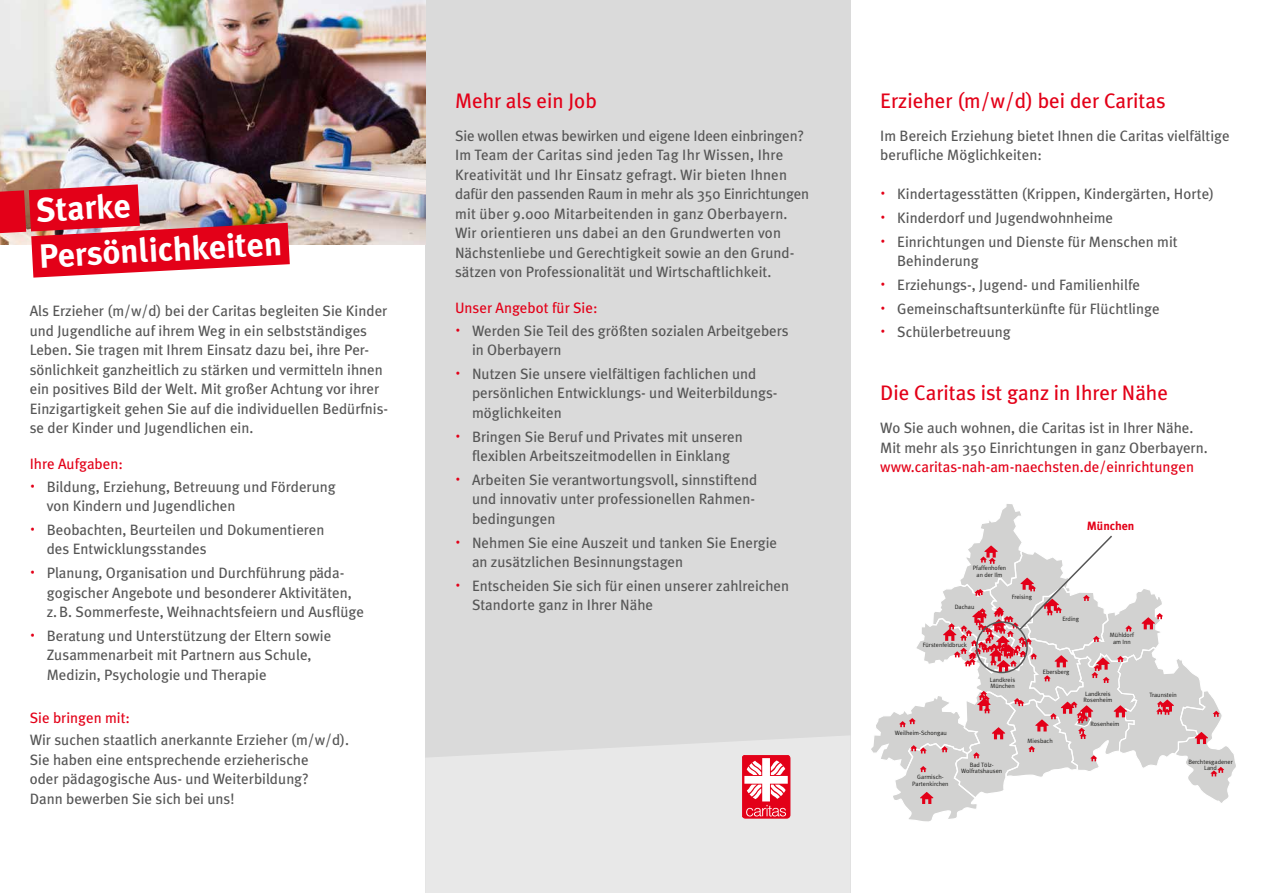
<style>
.page{position:relative;width:1263px;height:893px;background:#fff}
.page>*{position:absolute;margin:0;border:0;box-sizing:border-box;transform-origin:0 0}
.t1{font:700 33.75px "Meta Plus";color:#fff}
.t2{font:21px "Meta Plus";color:#e30018}
.t3{font:15px/19.5px "Meta Plus";color:#565656}
.t4{font:15px "Meta Plus";color:#e30018}
.t5{font:700 12px "Meta Plus";color:#e30018}
.t6{font:6.15px/6.1px "Meta Plus Normal";color:#1a1a18;text-align:center}
.s1{color:#e30018}
.s2{font-size:21px;color:#e30018}
</style>
<div class="page">
<div style="left:425px;top:0;width:425px;height:893px;background:#dadada"></div>
<img style="left:0;top:0;width:425px;height:245px">
<svg style="left:425px;top:736px;width:425px;height:157px;fill:#e8e8e8"></svg>
<img style="left:0;top:184px;width:290px;height:94px">
<svg style="left:871px;top:504px;width:365px;height:318px"></svg>
<div style="left:976px;top:621px;width:52px;height:52px;border:2px solid #565656;border-radius:50%"></div>
<div style="left:742px;top:755px;width:48px;height:63px;border:1px solid #e30018;border-radius:3px"></div>
<svg style="left:744px;top:758px;width:44px;height:58px;background:#ef7783"></svg>
<h1 class="t1" style="left:35px;top:191px;width:96px;rotate:-3deg">Starke</h1>
<h1 class="t1" style="left:38px;top:236px;width:245px;rotate:-3deg">Persönlichkeiten</h1>
<p class="t3" style="left:30px;top:301px;width:360px">Als Erzieher (m/w/d) bei der Caritas begleiten Sie Kinder und Jugendliche auf ihrem Weg in ein selbstständiges Leben. Sie tragen mit Ihrem Einsatz dazu bei, ihre Per&shy;sönlichkeit ganzheitlich zu stärken und vermitteln ihnen ein positives Bild der Welt. Mit großer Achtung vor ihrer Einzigartigkeit gehen Sie auf die individuellen Bedürfnis&shy;se der Kinder und Jugendlichen ein.</p>
<p class="t3" style="left:30px;top:453px;width:307px;line-height:22.5px"><span class="s1">Ihre Aufgaben:<br></span><span class="s2">·</span> Bildung, Erziehung, Betreuung und Förderung</p>
<p class="t3" style="left:30px;top:494px;width:296px;line-height:23.7px;text-indent:17px">von Kindern und Jugendlichen<br><span class="s2">·</span> Beobachten, Beurteilen und Dokumentieren</p>
<p class="t3" style="left:30px;top:537px;width:316px;line-height:23.7px;text-indent:17px">des Entwicklungsstandes<br><span class="s2">·</span> Planung, Organisation und Durchführung päda-</p>
<p class="t3" style="left:47px;top:583px;width:319px">gogischer Angebote und besonderer Aktivitäten, z.B. Sommerfeste, Weihnachtsfeiern und Ausflüge</p>
<p class="t3" style="left:47px;top:626px;width:286px;text-indent:-17px"><span class="s2">·</span> Beratung und Unterstützung der Eltern sowie<br>Zusammenarbeit mit Partnern aus Schule,<br>Medizin, Psychologie und Therapie</p>
<p class="t4" style="left:30px;top:709px;width:102px">Sie bringen mit:</p>
<p class="t3" style="left:30px;top:730px;width:321px">Wir suchen staatlich anerkannte Erzieher (m/w/d).<br>Sie haben eine entsprechende erzieherische<br>oder pädagogische Aus- und Weiterbildung?<br>Dann bewerben Sie sich bei uns!</p>
<h2 class="t2" style="left:455px;top:88px;width:143px">Mehr als ein Job</h2>
<p class="t3" style="left:455px;top:126px;width:356px">Sie wollen etwas bewirken und eigene Ideen einbringen?<br>Im Team der Caritas sind jeden Tag Ihr Wissen, Ihre Kreativität und Ihr Einsatz gefragt. Wir bieten Ihnen dafür den passenden Raum in mehr als 350 Einrichtungen mit über 9.000 Mitarbeitenden in ganz Oberbayern.<br>Wir orientieren uns dabei an den Grundwerten von Nächstenliebe und Gerechtigkeit sowie an den Grund&shy;sätzen von Professionalität und Wirtschaftlichkeit.</p>
<p class="t3" style="left:455px;top:297px;width:335px;line-height:22.5px"><span class="s1">Unser Angebot für Sie:<br></span><span class="s2">·</span> Werden Sie Teil des größten sozialen Arbeitgebers</p>
<p class="t3" style="left:455px;top:338px;width:303px;line-height:23.7px;text-indent:17px">in Oberbayern<br><span class="s2">·</span> Nutzen Sie unsere vielfältigen fachlichen und</p>
<p class="t3" style="left:472px;top:383px;width:307px">persönlichen Entwicklungs- und Weiterbildungs&shy;möglichkeiten</p>
<p class="t3" style="left:455px;top:427px;width:289px;text-align:center"><span class="s2">·</span> Bringen Sie Beruf und Privates mit unseren flexiblen Arbeitszeitmodellen in Einklang</p>
<p class="t3" style="left:472px;top:470px;width:287px;text-indent:-17px"><span class="s2">·</span> Arbeiten Sie verantwortungsvoll, sinnstiftend und innovativ unter professionellen Rahmen&shy;bedingungen</p>
<p class="t3" style="left:472px;top:533px;width:307px;text-indent:-17px"><span class="s2">·</span> Nehmen Sie eine Auszeit und tanken Sie Energie an zusätzlichen Besinnungstagen</p>
<p class="t3" style="left:472px;top:576px;width:319px;text-indent:-17px"><span class="s2">·</span> Entscheiden Sie sich für einen unserer zahlreichen<br>Standorte ganz in Ihrer Nähe</p>
<h2 class="t2" style="left:880px;top:88px;width:287px">Erzieher (m/w/d) bei der Caritas</h2>
<p class="t3" style="left:880px;top:126px;width:351px">Im Bereich Erziehung bietet Ihnen die Caritas vielfältige berufliche Möglichkeiten:</p>
<p class="t3" style="left:880px;top:182px;width:335px;line-height:23.7px"><span class="s2">·</span> Kindertagesstätten (Krippen, Kindergärten, Horte) <span class="s2">·</span> Kinderdorf und Jugendwohnheime<br><span class="s2">·</span> Einrichtungen und Dienste für Menschen mit</p>
<p class="t3" style="left:880px;top:249px;width:281px;line-height:23.7px;text-indent:17px">Behinderung<br><span class="s2">·</span> Erziehungs-, Jugend- und Familienhilfe<br><span class="s2">·</span> Gemeinschaftsunterkünfte für Flüchtlinge <span class="s2">·</span> Schülerbetreuung</p>
<h2 class="t2" style="left:880px;top:381px;width:289px">Die Caritas ist ganz in Ihrer Nähe</h2>
<p class="t3" style="left:880px;top:418px;width:329px">Wo Sie auch wohnen, die Caritas ist in Ihrer Nähe.<br>Mit mehr als 350 Einrichtungen in ganz Oberbayern.</p>
<p class="t4" style="left:880px;top:458px;width:315px">www.caritas-nah-am-naechsten.de/einrichtungen</p>
<p class="t5" style="left:1087px;top:519px;width:49px">München</p>
<p class="t6" style="left:973px;top:565px;width:35px">Pfaffenhofen an der Ilm</p>
<p class="t6" style="left:955px;top:604px;width:21px">Dachau</p>
<p class="t6" style="left:923px;top:642px;width:46px">Fürstenfeldbruck</p>
<p class="t6" style="left:1012px;top:593px;width:22px">Freising</p>
<p class="t6" style="left:990px;top:676px;width:27px;text-align:left">Landkreis<br>München</p>
<p class="t6" style="left:1062px;top:616px;width:18px">Erding</p>
<p class="t6" style="left:1043px;top:668px;width:28px">Ebersberg</p>
<p class="t6" style="left:1110px;top:632px;width:25px">Mühldorf am Inn</p>
<p class="t6" style="left:1083px;top:691px;width:31px">Landkreis<br>Rosenheim</p>
<p class="t6" style="left:1090px;top:720px;width:31px">Rosenheim</p>
<p class="t6" style="left:895px;top:730px;width:54px">Weilheim-Schongau</p>
<p class="t6" style="left:912px;top:774px;width:38px">Garmisch-<br>Partenkirchen</p>
<p class="t6" style="left:961px;top:761px;width:42px">Bad Tölz-<br>Wolfratshausen</p>
<p class="t6" style="left:1027px;top:738px;width:27px">Miesbach</p>
<p class="t6" style="left:1149px;top:692px;width:29px">Traunstein</p>
<p class="t6" style="left:1188px;top:758px;width:46px">Berchtesgadener</p>
<p class="t6" style="left:1204px;top:765px;width:14px">Land</p>
</div>
